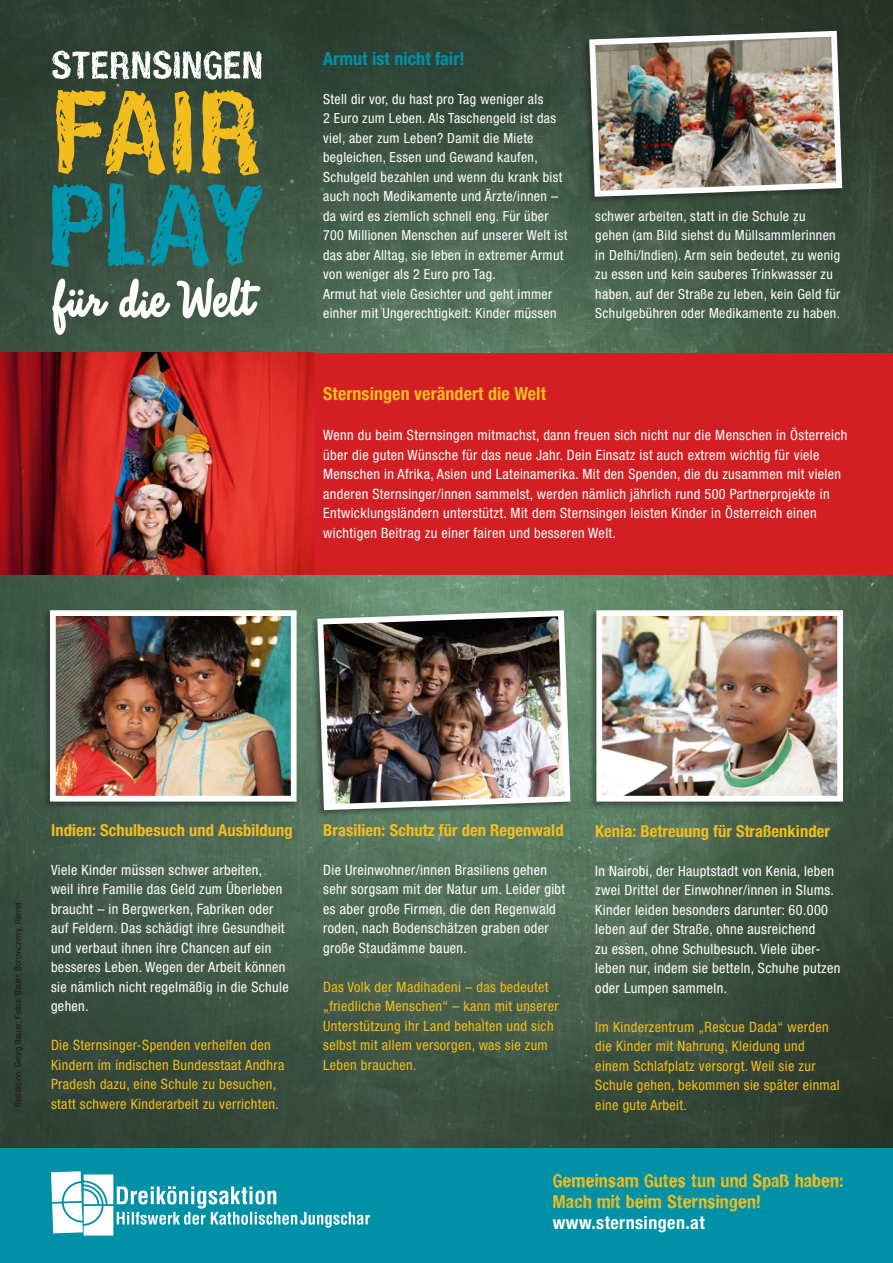
<style>
.page{position:relative;width:893px;height:1263px;background:#fff}
.page>*{position:absolute;margin:0;border:0;box-sizing:border-box;transform-origin:0 0}
.t1{font:53.55px "Sherbet BF";letter-spacing:-.07em;color:#fff}
.t2{font:18px/21px "Hand Vetica";letter-spacing:.01em;color:#f3bd1d}
.t3{font:700 condensed 18px "Helvetica Neue LT Std";letter-spacing:.005em;color:#f3bd1d}
.t4{font:700 condensed 18px "Helvetica Neue LT Std";letter-spacing:.025em;color:#fff}
.t5{font:700 condensed 18px "Helvetica Neue LT Std";letter-spacing:.005em;color:#0091a7}
.t6{font:700 condensed 16.5px "Helvetica Neue LT Std";letter-spacing:.005em;color:#f3bd1d}
.t7{font:condensed 14.25px/19.5px "Helvetica Neue LT Std";letter-spacing:.025em;color:#fff}
.t8{font:condensed 14.25px/19.5px "Helvetica Neue LT Std";letter-spacing:.025em;color:#f3bd1d}
.t9{font:condensed 13.95px/19.5px "Helvetica Neue LT Std";letter-spacing:.025em;color:#fff}
.t10{font:condensed 9px "Helvetica Neue LT Std";letter-spacing:.025em;color:#1a1a18}
</style>
<div class="page">
<img style="left:0;top:0;width:893px;height:1148px">
<div style="left:0;top:353px;width:893px;height:221px;background:#d31f24"></div>
<img style="left:0;top:353px;width:315px;height:221px">
<div style="left:581px;top:29px;width:263px;height:175px;background:#3a4f3e"></div>
<img style="left:586px;top:28px;width:259px;height:172px">
<div style="left:310px;top:609px;width:262px;height:208px;background:#1a1a18;opacity:.45"></div>
<img style="left:314px;top:607px;width:259px;height:206px">
<div style="left:589px;top:608px;width:256px;height:201px;background:#1a1a18;opacity:.45"></div>
<img style="left:603px;top:617px;width:233px;height:177px">
<div style="left:596px;top:610px;width:247px;height:191px;border:6px solid #fff"></div>
<div style="left:42px;top:608px;width:256px;height:201px;background:#1a1a18;opacity:.45"></div>
<img style="left:57px;top:617px;width:233px;height:177px">
<div style="left:50px;top:610px;width:247px;height:191px;border:6px solid #fff"></div>
<div style="left:0;top:1148px;width:893px;height:115px;background:#0091a7"></div>
<svg style="left:51px;top:1171px;width:319px;height:64px"></svg>
<svg style="left:51px;top:183px;width:212px;height:84px;background:#216f71"></svg>
<svg style="left:56px;top:90px;width:203px;height:85px;background:#93832d"></svg>
<svg style="left:52px;top:51px;width:210px;height:29px"></svg>
<h1 class="t1" style="left:51px;top:266px;width:211px">für die Welt</h1>
<p class="t5" style="left:323px;top:47px;width:143px">Armut ist nicht fair!</p>
<p class="t9" style="left:323px;top:89px;width:246px">Stell dir vor, du hast pro Tag weniger als<br>2 Euro zum Leben. Als Taschengeld ist das viel, aber zum Leben? Damit die Miete begleichen, Essen und Gewand kaufen, Schulgeld bezahlen und wenn du krank bist auch noch Medikamente und Ärzte/innen – da wird es ziemlich schnell eng. Für über 700 Millionen Menschen auf unserer Welt ist das aber Alltag, sie leben in extremer Armut von weniger als 2 Euro pro Tag.<br>Armut hat viele Gesichter und geht immer einher mit Ungerechtigkeit: Kinder müssen</p>
<p class="t9" style="left:595px;top:206px;width:247px">schwer arbeiten, statt in die Schule zu gehen (am Bild siehst du Müllsammlerinnen in Delhi/Indien). Arm sein bedeutet, zu wenig zu essen und kein sauberes Trinkwasser zu haben, auf der Straße zu leben, kein Geld für</p>
<p class="t9" style="left:595px;top:303px;width:246px">Schulgebühren oder Medikamente zu haben.</p>
<p class="t3" style="left:323px;top:382px;width:224px">Sternsingen verändert die Welt</p>
<p class="t7" style="left:323px;top:425px;width:526px">Wenn du beim Sternsingen mitmachst, dann freuen sich nicht nur die Menschen in Österreich über die guten Wünsche für das neue Jahr. Dein Einsatz ist auch extrem wichtig für viele Menschen in Afrika, Asien und Lateinamerika. Mit den Spenden, die du zusammen mit vielen anderen Sternsinger/innen sammelst, werden nämlich jährlich rund 500 Partnerprojekte in Entwicklungsländern unterstützt. Mit dem Sternsingen leisten Kinder in Österreich einen wichtigen Beitrag zu einer fairen und besseren Welt.</p>
<p class="t10" style="left:13px;top:1107px;width:206px;rotate:-90deg">Redaktion: Georg Bauer; Fotos: Bauer, Boroviczeny, Herret</p>
<p class="t6" style="left:51px;top:820px;width:243px">Indien: Schulbesuch und Ausbildung</p>
<p class="t7" style="left:51px;top:860px;width:239px">Viele Kinder müssen schwer arbeiten,<br>weil ihre Familie das Geld zum Überleben braucht – in Bergwerken, Fabriken oder auf Feldern. Das schädigt ihre Gesundheit und verbaut ihnen ihre Chancen auf ein besseres Leben. Wegen der Arbeit können sie nämlich nicht regelmäßig in die Schule gehen.</p>
<p class="t8" style="left:51px;top:1035px;width:235px">Die Sternsinger-Spenden verhelfen den Kindern im indischen Bundesstaat Andhra Pradesh dazu, eine Schule zu besuchen, statt schwere Kinderarbeit zu verrichten.</p>
<p class="t6" style="left:323px;top:820px;width:242px">Brasilien: Schutz für den Regenwald</p>
<p class="t7" style="left:323px;top:860px;width:244px">Die Ureinwohner/innen Brasiliens gehen sehr sorgsam mit der Natur um. Leider gibt es aber große Firmen, die den Regenwald roden, nach Bodenschätzen graben oder große Staudämme bauen.</p>
<p class="t8" style="left:323px;top:977px;width:237px">Das Volk der Madihadeni – das bedeutet „friedliche Menschen“ – kann mit unserer Unterstützung ihr Land behalten und sich selbst mit allem versorgen, was sie zum Leben brauchen.</p>
<p class="t6" style="left:595px;top:821px;width:236px">Kenia: Betreuung für Straßenkinder</p>
<p class="t7" style="left:595px;top:861px;width:246px">In Nairobi, der Hauptstadt von Kenia, leben zwei Drittel der Einwohner/innen in Slums.<br>Kinder leiden besonders darunter: 60.000 leben auf der Straße, ohne ausreichend<br>zu essen, ohne Schulbesuch. Viele über&shy;leben nur, indem sie betteln, Schuhe putzen oder Lumpen sammeln.</p>
<p class="t8" style="left:595px;top:1017px;width:246px">Im Kinderzentrum „Rescue Dada“ werden die Kinder mit Nahrung, Kleidung und einem Schlafplatz versorgt. Weil sie zur Schule gehen, bekommen sie später einmal eine gute Arbeit.</p>
<p class="t2" style="left:553px;top:1170px;width:292px">Gemeinsam Gutes tun und Spaß haben:<br>Mach mit beim Sternsingen!</p>
<p class="t4" style="left:553px;top:1212px;width:153px">www.sternsingen.at</p>
</div>
